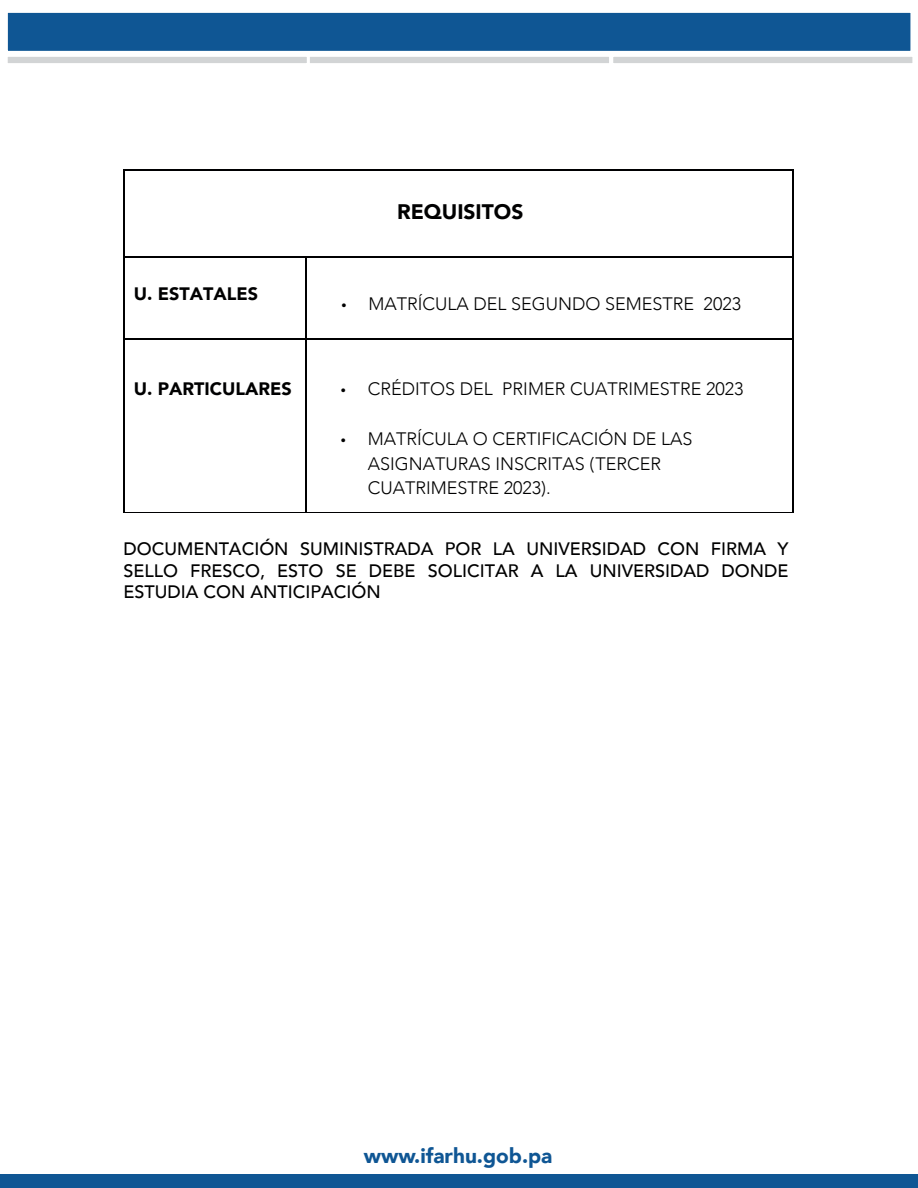
<style>
.page{position:relative;width:918px;height:1188px;background:#fff}
.page>*{position:absolute;margin:0;border:0;box-sizing:border-box;transform-origin:0 0}
.t1{font:900 21px "Avenir";color:#000001}
.t2{font:900 20.85px "Avenir";color:#0f5694}
.t3{font:300 18px/24.8px "Avenir";color:#000001}
.t4{font:500 18px/21.6px "Avenir";color:#000001;text-align:justify}
.t5{font:900 18px "Avenir";color:#000001}
</style>
<div class="page">
<div style="left:6px;top:11px;width:906px;height:42px;background:#0f5694"></div>
<div style="left:5px;top:10px;width:909px;height:44px;border:3px solid #fff"></div>
<div style="left:0;top:1174px;width:918px;height:14px;background:#0f5694"></div>
<div style="left:5px;top:54px;width:305px;height:12px;background:#d2d4d5;border:3px solid #fff"></div>
<div style="left:307px;top:54px;width:305px;height:12px;background:#d2d4d5;border:3px solid #fff"></div>
<div style="left:612px;top:55px;width:302px;height:10px;background:#d2d4d5"></div>
<div style="left:610px;top:54px;width:305px;height:12px;border:3px solid #fff"></div>
<hr style="left:125px;top:169px;width:667px;height:2px;background:#000001">
<hr style="left:123px;top:171px;width:2px;height:85px;background:#000001">
<hr style="left:792px;top:171px;width:2px;height:85px;background:#000001">
<hr style="left:125px;top:256px;width:180px;height:2px;background:#000001">
<hr style="left:306px;top:256px;width:486px;height:2px;background:#000001">
<hr style="left:123px;top:258px;width:2px;height:147px;background:#000001">
<hr style="left:305px;top:258px;width:1px;height:147px;background:#000001">
<hr style="left:792px;top:258px;width:2px;height:147px;background:#000001">
<hr style="left:125px;top:339px;width:180px;height:1px;background:#000001">
<hr style="left:306px;top:339px;width:486px;height:1px;background:#000001">
<hr style="left:123px;top:406px;width:2px;height:106px;background:#000001">
<hr style="left:125px;top:512px;width:180px;height:1px;background:#000001">
<hr style="left:305px;top:406px;width:1px;height:106px;background:#000001">
<hr style="left:306px;top:512px;width:486px;height:1px;background:#000001">
<hr style="left:792px;top:406px;width:2px;height:106px;background:#000001">
<p class="t5" style="left:134px;top:278px;width:126px">U. ESTATALES</p>
<p class="t1" style="left:397px;top:193px;width:128px">REQUISITOS</p>
<p class="t3" style="left:342px;top:292px;width:401px">• MATRÍCULA DEL SEGUNDO SEMESTRE 2023</p>
<p class="t5" style="left:134px;top:373px;width:160px">U. PARTICULARES</p>
<p class="t3" style="left:341px;top:376px;width:404px">• CRÉDITOS DEL PRIMER CUATRIMESTRE 2023</p>
<p class="t3" style="left:368px;top:426px;width:326px;text-indent:-27px">• MATRÍCULA O CERTIFICACIÓN DE LAS<br>ASIGNATURAS INSCRITAS (TERCER<br>CUATRIMESTRE 2023).</p>
<p class="t4" style="left:123px;top:537px;width:667px">DOCUMENTACIÓN SUMINISTRADA POR LA UNIVERSIDAD CON FIRMA Y SELLO FRESCO, ESTO SE DEBE SOLICITAR A LA UNIVERSIDAD DONDE ESTUDIA CON ANTICIPACIÓN</p>
<p class="t2" style="left:364px;top:1138px;width:190px">www.ifarhu.gob.pa</p>
</div>
